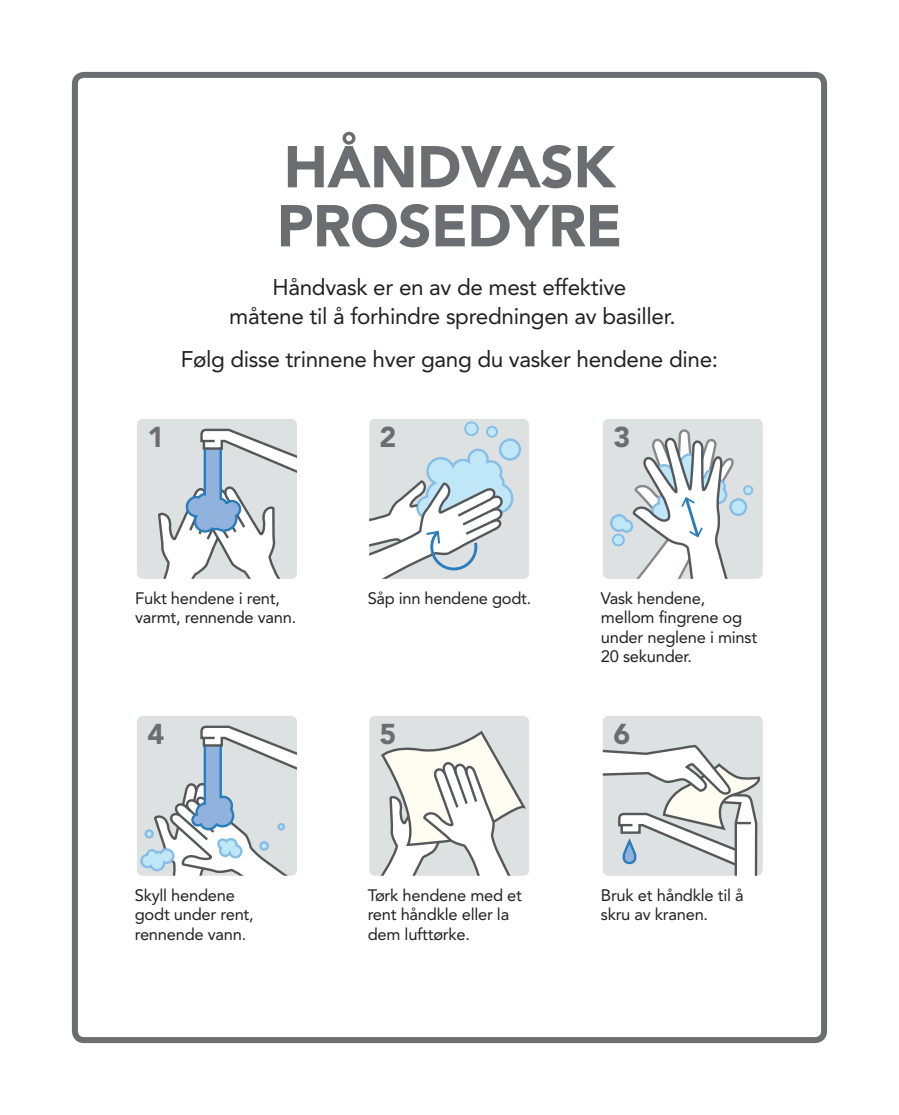
<style>
.page{position:relative;width:899px;height:1115px;background:#fff}
.page>*{position:absolute;margin:0;border:0;box-sizing:border-box;transform-origin:0 0}
.t1{font:900 58.35px/58.9px "Avenir LT Std";letter-spacing:-.01em;color:#6c6d70}
.t2{font:900 28.5px "Avenir LT Std";color:#6c6d70}
.t3{font:22.5px/28.5px "Avenir LT Std";letter-spacing:-.015em;color:#231f20;text-align:center}
.t4{font:16.5px/19.5px "Avenir LT Std";letter-spacing:-.015em;color:#231f20}
</style>
<div class="page">
<div style="left:72px;top:72px;width:754px;height:970px;border:6px solid #6c6d70;border-radius:9px"></div>
<svg style="left:137px;top:419px;width:160px;height:160px"></svg>
<svg style="left:137px;top:716px;width:160px;height:160px"></svg>
<svg style="left:369px;top:419px;width:160px;height:160px"></svg>
<svg style="left:369px;top:716px;width:160px;height:160px"></svg>
<svg style="left:603px;top:419px;width:160px;height:160px"></svg>
<svg style="left:602px;top:716px;width:161px;height:160px"></svg>
<h2 class="t2" style="left:147px;top:419px;width:18px">1</h2>
<h1 class="t1" style="left:277px;top:137px;width:347px">HÅNDVASK<br>PROSEDYRE</h1>
<h3 class="t3" style="left:229px;top:273px;width:447px">Håndvask er en av de mest effektive<br>måtene til å forhindre spredningen av basiller.</h3>
<h3 class="t3" style="left:181px;top:345px;width:538px">Følg disse trinnene hver gang du vasker hendene dine:</h3>
<h2 class="t2" style="left:379px;top:419px;width:18px">2</h2>
<h2 class="t2" style="left:613px;top:419px;width:18px">3</h2>
<p class="t4" style="left:135px;top:588px;width:163px">Fukt hendene i rent, varmt, rennende vann.</p>
<p class="t4" style="left:367px;top:588px;width:165px">Såp inn hendene godt.</p>
<p class="t4" style="left:600px;top:588px;width:158px">Vask hendene, mellom fingrene og under neglene i minst<br>20 sekunder.</p>
<h2 class="t2" style="left:147px;top:716px;width:18px">4</h2>
<h2 class="t2" style="left:379px;top:716px;width:18px">5</h2>
<h2 class="t2" style="left:613px;top:716px;width:18px">6</h2>
<p class="t4" style="left:135px;top:885px;width:120px">Skyll hendene godt under rent, rennende vann.</p>
<p class="t4" style="left:367px;top:885px;width:156px">Tørk hendene med et rent håndkle eller la dem lufttørke.</p>
<p class="t4" style="left:600px;top:885px;width:144px">Bruk et håndkle til å skru av kranen.</p>
</div>
